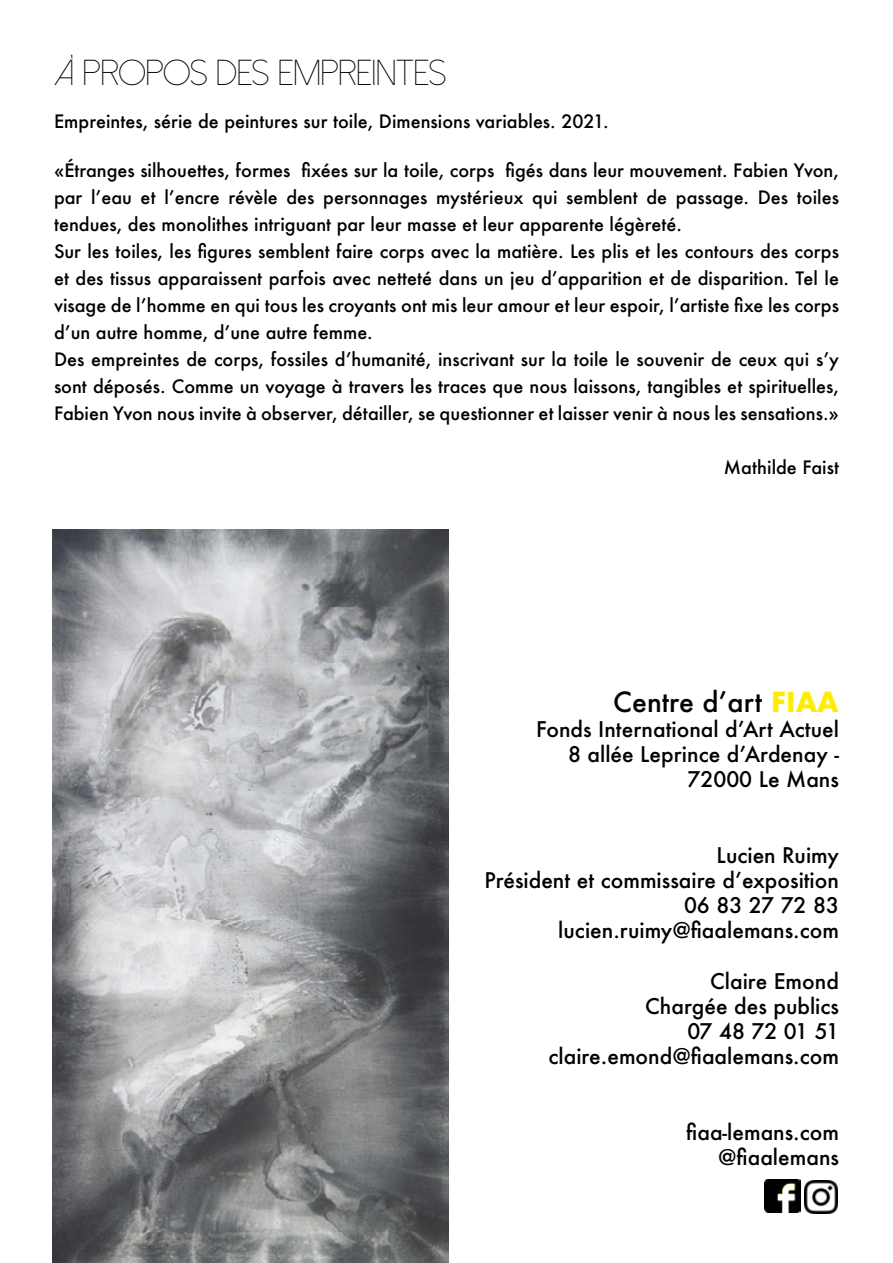
<style>
.page{position:relative;width:893px;height:1263px;background:#fff}
.page>*{position:absolute;margin:0;border:0;box-sizing:border-box;transform-origin:0 0}
.t1{font:300 36px "Dolce Vita";color:#000}
.t2{font:500 27px "Futura";color:#000}
.t3{font:500 21px/25.2px "Futura";color:#000;text-align:right}
.t4{font:500 18px/27px "Futura";color:#000}
.s1{font-weight:700;color:#ffed00}
</style>
<div class="page">
<img style="left:53px;top:529px;width:396px;height:734px">
<img style="left:764px;top:1179px;width:36px;height:33px">
<img style="left:805px;top:1180px;width:33px;height:33px">
<h1 class="t1" style="left:54px;top:54px;width:394px">À PROPOS DES EMPREINTES</h1>
<p class="t4" style="left:54px;top:108px;width:556px">Empreintes, série de peintures sur toile, Dimensions variables. 2021.</p>
<p class="t4" style="left:54px;top:156px;width:786px">«Étranges silhouettes, formes fixées sur la toile, corps figés dans leur mouvement. Fabien Yvon, par l’eau et l’encre révèle des personnages mystérieux qui semblent de passage. Des toiles tendues, des monolithes intriguant par leur masse et leur apparente légèreté.<br>Sur les toiles, les figures semblent faire corps avec la matière. Les plis et les contours des corps et des tissus apparaissent parfois avec netteté dans un jeu d’apparition et de disparition. Tel le visage de l’homme en qui tous les croyants ont mis leur amour et leur espoir, l’artiste fixe les corps d’un autre homme, d’une autre femme.<br>Des empreintes de corps, fossiles d’humanité, inscrivant sur la toile le souvenir de ceux qui s’y sont déposés. Comme un voyage à travers les traces que nous laissons, tangibles et spirituelles, Fabien Yvon nous invite à observer, détailler, se questionner et laisser venir à nous les sensations.»</p>
<p class="t4" style="left:724px;top:453px;width:117px">Mathilde Faist</p>
<h2 class="t2" style="left:613px;top:683px;width:227px">Centre d’art <span class="s1">FIAA</span></h2>
<p class="t3" style="left:536px;top:716px;width:304px">Fonds International d’Art Actuel<br>8 allée Leprince d’Ardenay -<br>72000 Le Mans</p>
<p class="t3" style="left:484px;top:842px;width:356px">Lucien Ruimy<br>Président et commissaire d’exposition<br>06 83 27 72 83 lucien.ruimy@fiaalemans.com</p>
<p class="t3" style="left:548px;top:968px;width:292px">Claire Emond<br>Chargée des publics<br>07 48 72 01 51 claire.emond@fiaalemans.com</p>
<p class="t3" style="left:686px;top:1119px;width:154px">fiaa-lemans.com @fiaalemans</p>
</div>
